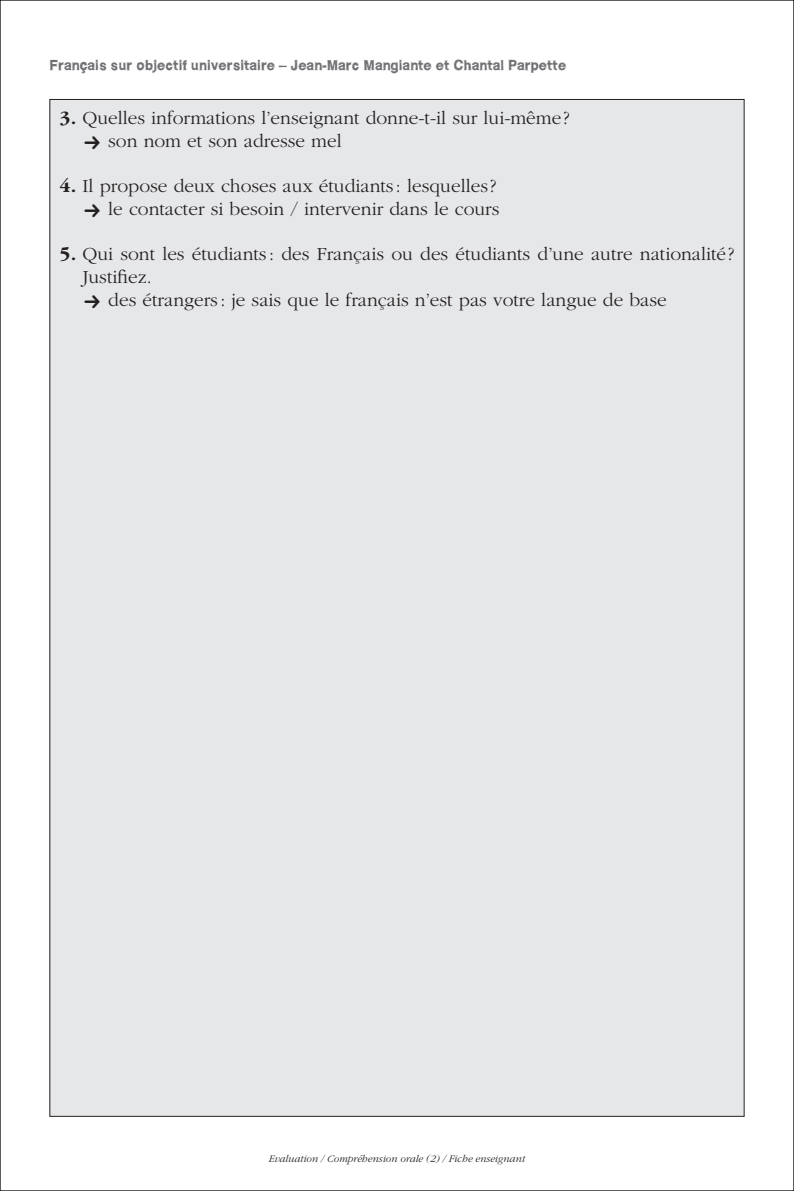
<style>
.page{position:relative;width:794px;height:1191px;background:#fff}
.page>*{position:absolute;margin:0;border:0;box-sizing:border-box;transform-origin:0 0}
.t1{font:300 19.25px/22.8px "Garamond";color:#231f20}
.t2{font:700 14px "WCROUGHTRAD Bta";color:#6c6d70}
.t3{font:italic 300 10.5px "Garamond";color:#231f20}
.s1{font-family:"Garamond IT Cby BT";font-weight:700}
</style>
<div class="page">
<div style="left:50px;top:99px;width:694px;height:1017px;background:#e6e7e9"></div>
<p class="t2" style="left:50px;top:57px;width:518px">Français sur objectif universitaire – Jean-Marc Mangiante et Chantal Parpette</p>
<p class="t1" style="left:108px;top:107px;width:463px;text-indent:-49px"><span class="s1">3.</span> Quelles informations l’enseignant donne-t-il sur lui-même? son nom et son adresse mel</p>
<p class="t1" style="left:60px;top:175px;width:441px;text-align:right"><span class="s1">4.</span> Il propose deux choses aux étudiants : lesquelles ? le contacter si besoin / intervenir dans le cours</p>
<p class="t1" style="left:60px;top:243px;width:676px"><span class="s1">5.</span> Qui sont les étudiants : des Français ou des étudiants d’une autre nationalité ?</p>
<p class="t1" style="left:82px;top:266px;width:71px">Justifiez.</p>
<p class="t1" style="left:108px;top:289px;width:560px">des étrangers : je sais que le français n’est pas votre langue de base</p>
<p class="t3" style="left:269px;top:1152px;width:257px">Evaluation / Compréhension orale (2) / Fiche enseignant</p>
</div>
